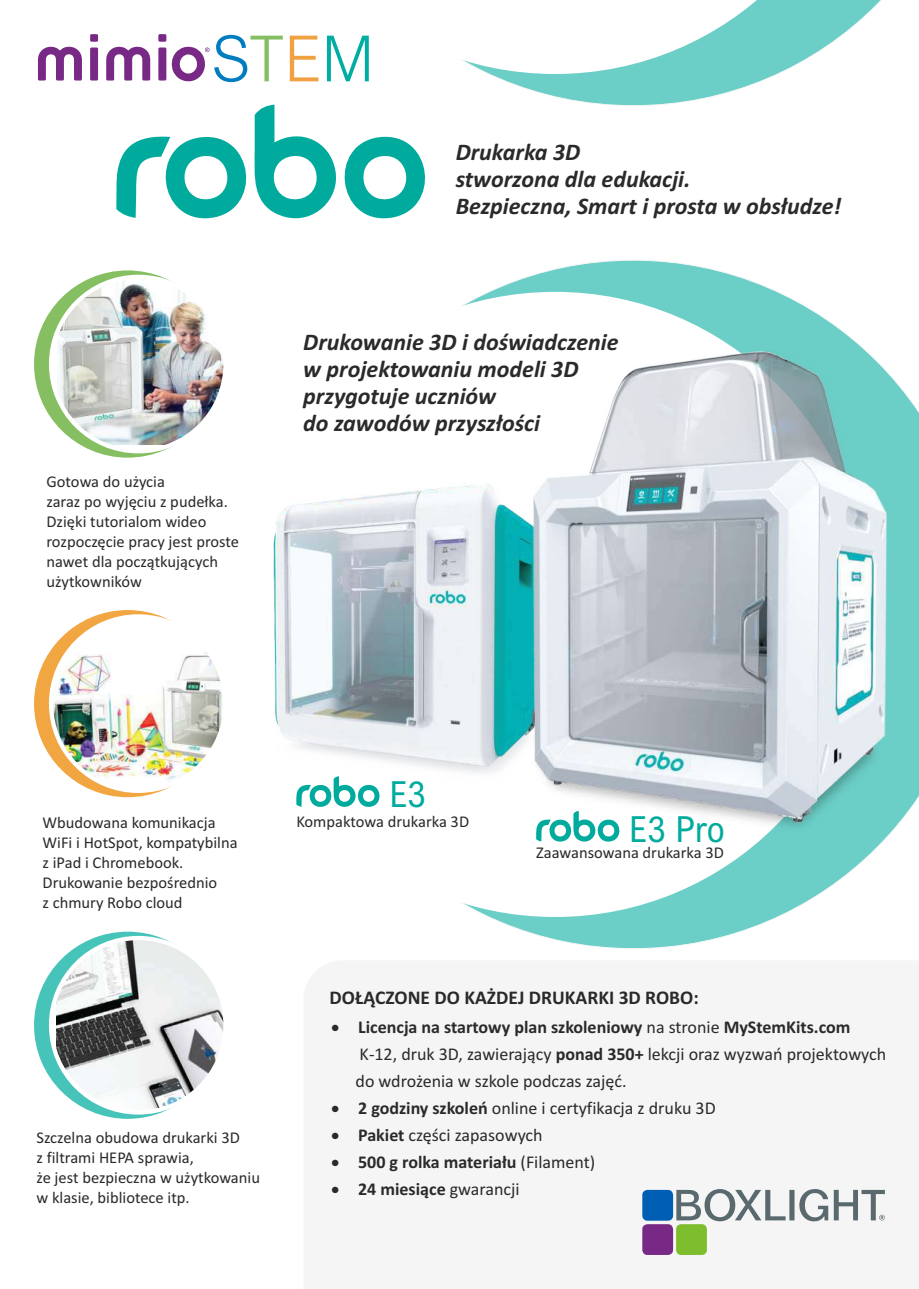
<style>
.page{position:relative;width:919px;height:1289px;background:#fff}
.page>*{position:absolute;margin:0;border:0;box-sizing:border-box;transform-origin:0 0}
.t1{font:300 63.75px "Arial Nova";color:#007dbf}
.t2{font:36px "Arial Nova Cond";color:#00ab9e}
.t3{font:italic 700 24px/27px "Calibri";color:#2b2929}
.t4{font:700 19.5px "Calibri";color:#2b2929}
.t5{font:18px/27px "Calibri";color:#2b2929}
.t6{font:700 18px "Calibri";color:#2b2929}
.t7{font:16.5px/20.1px "Calibri";color:#2b2929}
.s1{color:#85bf61}
.s2{color:#f0a142}
.s3{color:#00ada3}
.s4{font-weight:700}
.s5{font-weight:400}
</style>
<div class="page">
<svg style="left:462px;top:260px;width:456px;height:689px;fill:#6bcfc7"></svg>
<div style="left:242px;top:292px;width:625px;height:625px;background:#fff;border-radius:50%"></div>
<svg style="left:489px;top:0;width:393px;height:106px"></svg>
<svg style="left:461px;top:0;width:406px;height:74px"></svg>
<svg style="left:642px;top:1189px;width:242px;height:65px"></svg>
<div style="left:34px;top:270px;width:187px;height:187px;background:#85bf61;border-radius:50%"></div>
<div style="left:34px;top:610px;width:187px;height:187px;background:#f2a642;border-radius:50%"></div>
<div style="left:49px;top:275px;width:178px;height:178px;border:9px solid #fff;border-radius:50%"></div>
<img style="left:58px;top:279px;width:165px;height:165px">
<div style="left:49px;top:614px;width:178px;height:179px;border:9px solid #fff;border-radius:50%"></div>
<img style="left:53px;top:625px;width:170px;height:162px">
<div style="left:34px;top:931px;width:187px;height:187px;background:#47c4ba;border-radius:50%"></div>
<div style="left:49px;top:935px;width:178px;height:179px;border:9px solid #fff;border-radius:50%"></div>
<img style="left:56px;top:940px;width:167px;height:170px">
<svg style="left:38px;top:34px;width:172px;height:47px"></svg>
<svg style="left:116px;top:105px;width:309px;height:114px"></svg>
<svg style="left:296px;top:788px;width:84px;height:19px"></svg>
<svg style="left:536px;top:837px;width:82px;height:5px"></svg>
<img style="left:273px;top:483px;width:210px;height:305px">
<img style="left:483px;top:332px;width:431px;height:505px">
<h1 class="t1" style="left:211px;top:35px;width:164px">S<span class="s1">T</span><span class="s2">E</span><span class="s3">M</span></h1>
<h3 class="t3" style="left:455px;top:140px;width:387px">Drukarka 3D<br>stworzona dla edukacji.<br>Bezpieczna, Smart i prosta w obsłudze!</h3>
<p class="t7" style="left:46px;top:472px;width:194px">Gotowa do użycia<br>zaraz po wyjęciu z pudełka.<br>Dzięki tutorialom wideo rozpoczęcie pracy jest proste nawet dla początkujących użytkowników</p>
<h3 class="t3" style="left:303px;top:331px;width:317px">Drukowanie 3D i doświadczenie w projektowaniu modeli 3D przygotuje uczniów<br>do zawodów przyszłości</h3>
<p class="t7" style="left:43px;top:813px;width:196px">Wbudowana komunikacja<br>WiFi i HotSpot, kompatybilna z iPad i Chromebook.<br>Drukowanie bezpośrednio<br>z chmury Robo cloud</p>
<p class="t7" style="left:37px;top:1128px;width:225px">Szczelna obudowa drukarki 3D<br>z filtrami HEPA sprawia,<br>że jest bezpieczna w użytkowaniu w klasie, bibliotece itp.</p>
<h2 class="t2" style="left:389px;top:781px;width:38px">E3</h2>
<p class="t7" style="left:296px;top:812px;width:174px">Kompaktowa drukarka 3D</p>
<h2 class="t2" style="left:629px;top:816px;width:97px">E3 Pro</h2>
<p class="t7" style="left:536px;top:844px;width:189px">Zaawansowana drukarka 3D</p>
<p class="t4" style="left:329px;top:989px;width:370px">DOŁĄCZONE DO KAŻDEJ DRUKARKI 3D ROBO:</p>
<p class="t5" style="left:355px;top:1015px;width:532px;text-indent:-24px">• <span class="s4">Licencja na startowy plan szkoleniowy</span> na stronie <span class="s4">MyStemKits.com<br></span>K-12, druk 3D, zawierający <span class="s4">ponad 350+</span> lekcji oraz wyzwań projektowych do wdrożenia w szkole podczas zajęć.</p>
<p class="t5" style="left:331px;top:1096px;width:386px">• <span class="s4">2 godziny szkoleń</span> online i certyfikacja z druku 3D</p>
<p class="t5" style="left:331px;top:1123px;width:213px">• <span class="s4">Pakiet</span> części zapasowych</p>
<p class="t6" style="left:331px;top:1154px;width:266px">• 500 g rolka materiału <span class="s5">(Filament)</span></p>
<p class="t6" style="left:331px;top:1181px;width:190px">• 24 miesiące <span class="s5">gwarancji</span></p>
</div>
